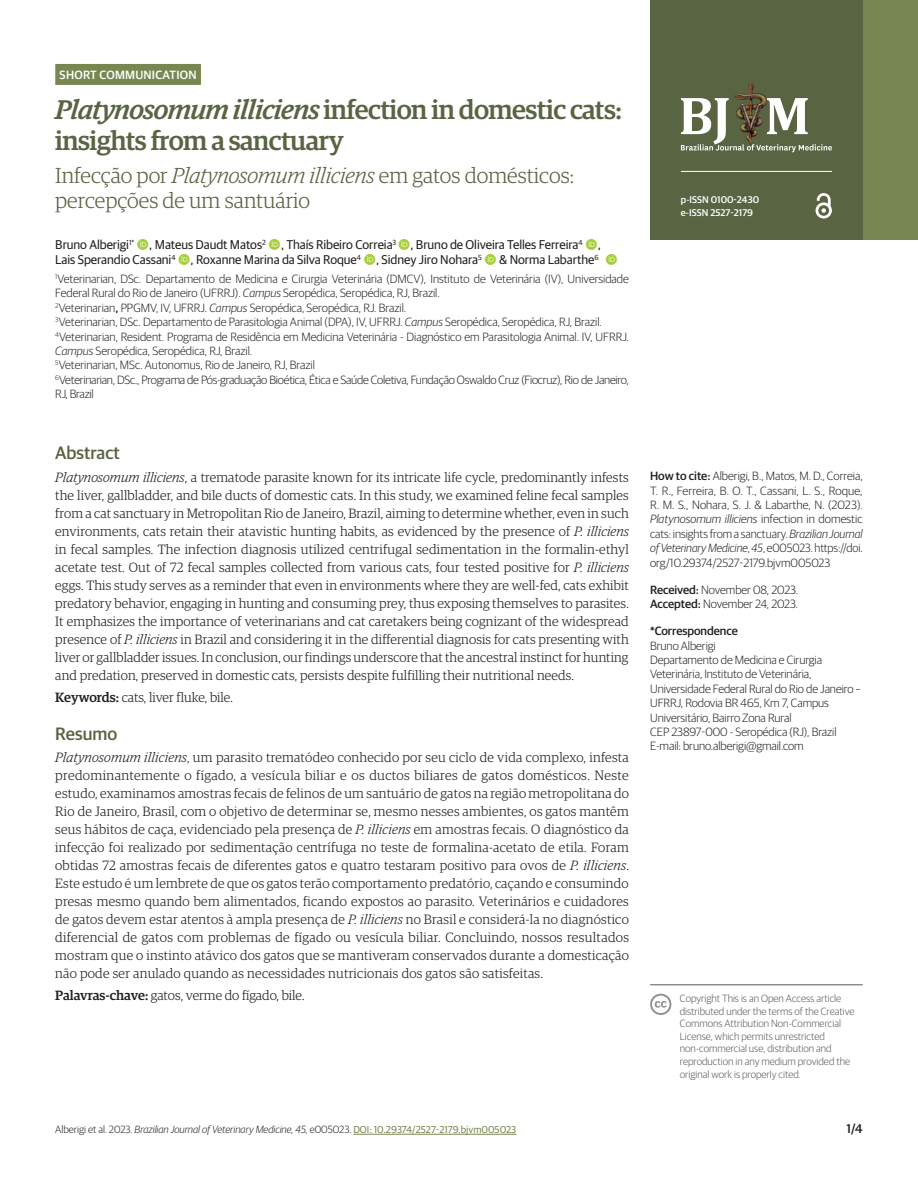
<style>
.page{position:relative;width:918px;height:1188px;background:#fff}
.page>*{position:absolute;margin:0;border:0;box-sizing:border-box;transform-origin:0 0}
.ArticleTitle{font:500 27px/31px "Guardian Egyptian";letter-spacing:-.02em;color:#596443}
.ArticleTitle-Trans1{font:300 21.75px/25px "Guardian Egyptian";color:#596443}
.AbstractTitle{font:500 18px "Guardian Sans";color:#596443}
.AbstractTitle-Trans1{font:500 18px "Guardian Sans";color:#596443}
.Abstract-Trans1{font:300 13.5px/18px "Guardian Egyptian";letter-spacing:.02em;color:#231f20;text-align:justify}
.Abstract{font:300 13.5px/18px "Guardian Egyptian";letter-spacing:.01em;color:#231f20;text-align:justify}
.Keywords-Trans1{font:300 13.5px "Guardian Egyptian";color:#231f20}
.Keywords{font:300 13.5px "Guardian Egyptian";color:#231f20}
.Authors{font:12.75px/15.3px "Guardian Sans";letter-spacing:-.005em;color:#231f20}
.t1{font:500 12.75px "Guardian Sans";color:#231f20}
.Affiliations{font:300 12px/14.4px "Guardian Sans";color:#231f20}
.HowToCite{font:300 12px/14.4px "Guardian Sans";color:#231f20;text-align:justify}
.Correspondence{font:300 12px/14.4px "Guardian Sans";letter-spacing:-.005em;color:#231f20}
.Affiliations-2{font:300 12px/14.4px "Guardian Sans";letter-spacing:-.02em;color:#231f20}
.History{font:300 12px "Guardian Sans";letter-spacing:-.005em;color:#231f20}
.t2{font:500 12px "Guardian Sans";letter-spacing:.02em;color:#fff}
.LicenseParaAlt{font:300 10.5px/12.6px "Guardian Sans";color:#57585a}
.t3{font:italic 300 10.5px "Guardian Sans";color:#231f20}
.t4{font:500 9.75px/12.6px "Guardian Sans";color:#fff}
.s1{font-style:italic}
.s2{font-weight:500}
.s3{font-style:normal}
.s4{font-weight:400;font-style:normal;font-size:10.05px;color:#788751}
</style>
<div class="page">
<hr style="left:353px;top:1134px;width:163px;height:1px;background:#788751">
<div style="left:857px;top:0;width:61px;height:240px;background:#788751"></div>
<div style="left:650px;top:0;width:213px;height:240px;background:#596443"></div>
<svg style="left:816px;top:193px;width:16px;height:26px"></svg>
<hr style="left:681px;top:171px;width:151px;height:1px;background:#fff">
<img style="left:734px;top:84px;width:32px;height:14px">
<svg style="left:681px;top:98px;width:151px;height:54px"></svg>
<svg style="left:650px;top:994px;width:21px;height:21px"></svg>
<div style="left:55px;top:64px;width:146px;height:21px;background:#788751"></div>
<hr style="left:650px;top:985px;width:213px;height:1px;background:#57585a">
<p class="t2" style="left:60px;top:66px;width:139px">SHORT COMMUNICATION</p>
<p class="ArticleTitle" style="left:55px;top:92px;width:568px"><span class="s1">Platynosomum illiciens</span> infection in domestic cats: insights from a sanctuary</p>
<p class="ArticleTitle-Trans1" style="left:55px;top:162px;width:520px">Infecção por <span class="s1">Platynosomum illiciens</span> em gatos domésticos: percepções de um santuário</p>
<p class="Authors" style="left:55px;top:236px;width:547px">Bruno Alberigi<sup>1*</sup> , Mateus Daudt Matos<sup>2</sup> , Thaís Ribeiro Correia<sup>3</sup> , Bruno de Oliveira Telles Ferreira<sup>4</sup> ,<br>Lais Sperandio Cassani<sup>4</sup> , Roxanne Marina da Silva Roque<sup>4</sup> , Sidney Jiro Nohara<sup>5</sup></p>
<p class="Authors" style="left:499px;top:251px;width:101px">&amp; Norma Labarthe<sup>6</sup></p>
<p class="Affiliations" style="left:55px;top:271px;width:575px"><sup>1</sup>Veterinarian, DSc. Departamento de Medicina e Cirurgia Veterinária (DMCV), Instituto de Veterinária (IV), Universidade<br>Federal Rural do Rio de Janeiro (UFRRJ). <span class="s1">Campus</span> Seropédica, Seropédica, RJ, Brazil.</p>
<p class="Affiliations" style="left:55px;top:300px;width:352px"><sup>2</sup>Veterinarian<span class="s2">,</span> PPGMV, IV, UFRRJ. <span class="s1">Campus</span> Seropédica, Seropédica, RJ. Brazil.</p>
<p class="Affiliations" style="left:55px;top:314px;width:548px"><sup>3</sup>Veterinarian, DSc. Departamento de Parasitologia Animal (DPA), IV, UFRRJ. <span class="s1">Campus</span> Seropédica, Seropédica, RJ, Brazil.</p>
<p class="Affiliations" style="left:55px;top:329px;width:575px"><sup>4</sup>Veterinarian, Resident. Programa de Residência em Medicina Veterinária - Diagnóstico em Parasitologia Animal. IV, UFRRJ.<br><span class="s1">Campus</span> Seropédica, Seropédica, RJ, Brazil.</p>
<p class="Affiliations" style="left:55px;top:357px;width:261px"><sup>5</sup>Veterinarian, MSc. Autonomus, Rio de Janeiro, RJ, Brazil</p>
<p class="Affiliations-2" style="left:55px;top:372px;width:575px"><sup>6</sup>Veterinarian, DSc., Programa de Pós-graduação Bioética, Ética e Saúde Coletiva, Fundação Oswaldo Cruz (Fiocruz), Rio de Janeiro,<br>RJ, Brazil</p>
<p class="AbstractTitle" style="left:55px;top:440px;width:66px">Abstract</p>
<p class="Abstract" style="left:55px;top:467px;width:575px"><span class="s1">Platynosomum illiciens</span>, a trematode parasite known for its intricate life cycle, predominantly infests the liver, gallbladder, and bile ducts of domestic cats. In this study, we examined feline fecal samples from a cat sanctuary in Metropolitan Rio de Janeiro, Brazil, aiming to determine whether, even in such environments, cats retain their atavistic hunting habits, as evidenced by the presence of <span class="s1">P. illiciens </span>in fecal samples. The infection diagnosis utilized centrifugal sedimentation in the formalin-ethyl acetate test. Out of 72 fecal samples collected from various cats, four tested positive for <span class="s1">P. illiciens </span>eggs. This study serves as a reminder that even in environments where they are well-fed, cats exhibit predatory behavior, engaging in hunting and consuming prey, thus exposing themselves to parasites.<br>It emphasizes the importance of veterinarians and cat caretakers being cognizant of the widespread presence of <span class="s1">P. illiciens</span> in Brazil and considering it in the differential diagnosis for cats presenting with liver or gallbladder issues. In conclusion, our findings underscore that the ancestral instinct for hunting and predation, preserved in domestic cats, persists despite fulfilling their nutritional needs.</p>
<p class="Keywords" style="left:55px;top:688px;width:179px"><span class="s2">Keywords:</span> cats, liver fluke, bile.</p>
<p class="AbstractTitle-Trans1" style="left:55px;top:720px;width:63px">Resumo</p>
<p class="Abstract-Trans1" style="left:55px;top:747px;width:575px"><span class="s1">Platynosomum illiciens</span>, um parasito trematódeo conhecido por seu ciclo de vida complexo, infesta predominantemente o fígado, a vesícula biliar e os ductos biliares de gatos domésticos. Neste estudo, examinamos amostras fecais de felinos de um santuário de gatos na região metropolitana do Rio de Janeiro, Brasil, com o objetivo de determinar se, mesmo nesses ambientes, os gatos mantêm seus hábitos de caça, evidenciado pela presença de <span class="s1">P. illiciens</span> em amostras fecais. O diagnóstico da infecção foi realizado por sedimentação centrífuga no teste de formalina-acetato de etila. Foram obtidas 72 amostras fecais de diferentes gatos e quatro testaram positivo para ovos de <span class="s1">P. illiciens</span>.<br>Este estudo é um lembrete de que os gatos terão comportamento predatório, caçando e consumindo presas mesmo quando bem alimentados, ficando expostos ao parasito. Veterinários e cuidadores de gatos devem estar atentos à ampla presença de <span class="s1">P. illiciens</span> no Brasil e considerá-la no diagnóstico diferencial de gatos com problemas de fígado ou vesícula biliar. Concluindo, nossos resultados mostram que o instinto atávico dos gatos que se mantiveram conservados durante a domesticação não pode ser anulado quando as necessidades nutricionais dos gatos são satisfeitas.</p>
<p class="Keywords-Trans1" style="left:55px;top:986px;width:251px"><span class="s2">Palavras-chave:</span> gatos, verme do fígado, bile.</p>
<p class="t4" style="left:681px;top:193px;width:80px">p-ISSN 0100-2430 e-ISSN 2527-2179</p>
<p class="HowToCite" style="left:650px;top:468px;width:214px"><span class="s2">How to cite:</span> Alberigi, B., Matos, M. D., Correia, T. R., Ferreira, B. O. T., Cassani, L. S., Roque, R. M. S., Nohara, S. J. &amp; Labarthe, N. (2023).<br><span class="s1">Platynosomum illiciens</span> infection in domestic cats: insights from a sanctuary. <span class="s1">Brazilian Journal of Veterinary Medicine</span>, <span class="s1">45</span>, e005023. https://doi. org/10.29374/2527-2179.bjvm005023</p>
<p class="History" style="left:650px;top:581px;width:149px"><span class="s2">Received:</span> November 08, 2023.</p>
<p class="History" style="left:650px;top:596px;width:149px"><span class="s2">Accepted:</span> November 24, 2023.</p>
<p class="Correspondence" style="left:650px;top:623px;width:212px"><span class="s2">*Correspondence<br></span>Bruno Alberigi<br>Departamento de Medicina e Cirurgia Veterinária, Instituto de Veterinária, Universidade Federal Rural do Rio de Janeiro – UFRRJ, Rodovia BR 465, Km 7, Campus Universitário, Bairro Zona Rural<br>CEP 23897-000 - Seropédica (RJ), Brazil E-mail: bruno.alberigi@gmail.com</p>
<p class="LicenseParaAlt" style="left:680px;top:991px;width:176px">Copyright This is an Open Access article distributed under the terms of the Creative Commons Attribution Non-Commercial License, which permits unrestricted non-commercial use, distribution and reproduction in any medium provided the original work is properly cited.</p>
<p class="t3" style="left:55px;top:1122px;width:463px"><span class="s3">Alberigi et al. 2023.</span> Brazilian Journal of Veterinary Medicine, 45, <span class="s3">e005023.</span> <span class="s4">DOI: 10.29374/2527-2179.bjvm005023</span></p>
<p class="t1" style="left:847px;top:1119px;width:18px">1/4</p>
</div>
